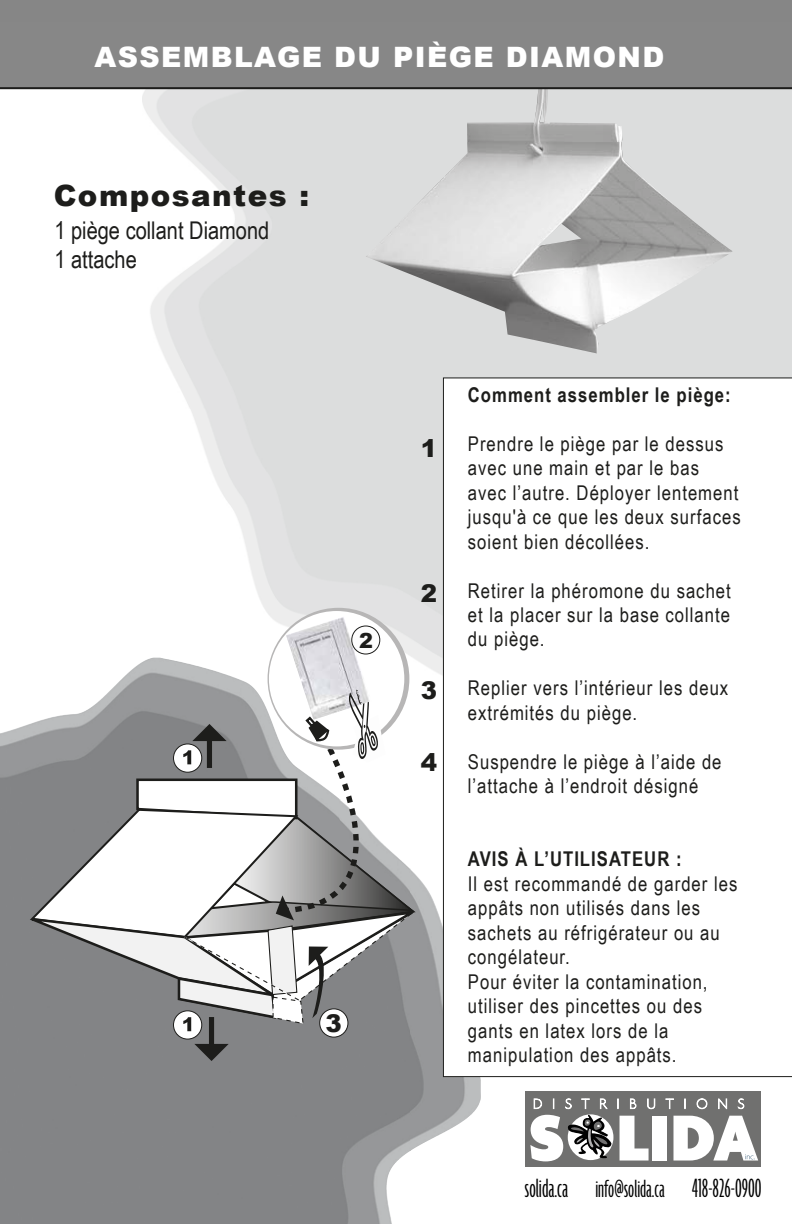
<style>
.page{position:relative;width:792px;height:1224px;background:#fff}
.page>*{position:absolute;margin:0;border:0;box-sizing:border-box;transform-origin:0 0}
.t1{font:900 29.4px "Arial";letter-spacing:.05em;color:#1d1d1b}
.t2{font:300 ultra-condensed 28.6px "Agenda";color:#010101}
.t3{font:900 28.2px "Arial";letter-spacing:.05em;color:#fff}
.t4{font:24.4px/29.4px "Arial Narrow";color:#1d1d1b}
.t5{font:900 24.4px "Arial";color:#1d1d1b}
.t6{font:900 20.8px "Arial";color:#1d1d1b}
.t7{font:20.4px/24.4px "Arial Narrow";letter-spacing:.05em;color:#1d1d1b}
.t8{font:700 20.4px "Arial Narrow";letter-spacing:.05em;color:#1d1d1b}
.s1{font-size:27px}
</style>
<div class="page">
<img style="left:366px;top:89px;width:367px;height:264px">
<img style="left:2px;top:658px;width:150px;height:75px">
<img style="left:340px;top:1061px;width:71px;height:163px">
<img style="left:410px;top:1091px;width:71px;height:60px">
<div style="left:0;top:1157px;width:341px;height:67px;background:#838486"></div>
<div style="left:0;top:21px;width:792px;height:68px;background:#878787"></div>
<svg style="left:443px;top:378px;width:349px;height:699px"></svg>
<img style="left:286px;top:617px;width:85px;height:70px">
<div style="left:352px;top:626px;width:28px;height:28px;background:#fdfdfd;border-radius:50%"></div>
<div style="left:351px;top:626px;width:29px;height:28px;border:1px solid #1d1d1b;border-radius:50%"></div>
<svg style="left:15px;top:687px;width:409px;height:374px"></svg>
<svg style="left:0;top:1223px;width:12px;height:1px"></svg>
<div style="left:0;top:0;width:792px;height:21px;background:#868686"></div>
<svg style="left:760px;top:1091px;width:1px;height:76px"></svg>
<div style="left:525px;top:1091px;width:235px;height:76px;background:#70706f"></div>
<svg style="left:620px;top:1116px;width:29px;height:45px"></svg>
<div style="left:652px;top:1116px;width:15px;height:45px;background:#fff"></div>
<svg style="left:630px;top:1099px;width:6px;height:10px"></svg>
<svg style="left:647px;top:1099px;width:8px;height:10px"></svg>
<svg style="left:666px;top:1099px;width:8px;height:10px"></svg>
<svg style="left:697px;top:1099px;width:10px;height:10px"></svg>
<svg style="left:718px;top:1099px;width:9px;height:10px"></svg>
<svg style="left:738px;top:1099px;width:6px;height:10px"></svg>
<svg style="left:530px;top:1099px;width:82px;height:62px"></svg>
<svg style="left:673px;top:1116px;width:85px;height:45px"></svg>
<h3 class="t3" style="left:95px;top:36px;width:571px">ASSEMBLAGE DU PIÈGE DIAMOND</h3>
<h1 class="t1" style="left:54px;top:174px;width:257px">Composantes :</h1>
<p class="t4" style="left:54px;top:215px;width:217px">1 piège collant Diamond<br>1 attache</p>
<p class="t6" style="left:359px;top:626px;width:15px">2</p>
<p class="t5" style="left:326px;top:1005px;width:18px">3</p>
<p class="t5" style="left:421px;top:431px;width:18px">1</p>
<p class="t5" style="left:421px;top:576px;width:18px">2</p>
<p class="t5" style="left:421px;top:673px;width:18px">3</p>
<p class="t5" style="left:421px;top:745px;width:18px">4</p>
<p class="t8" style="left:468px;top:379px;width:264px">Comment assembler le piège:</p>
<p class="t7" style="left:468px;top:431px;width:274px">Prendre le piège par le dessus avec une main et par le bas avec l’autre. Déployer lentement jusqu'à ce que les deux surfaces soient bien décollées.</p>
<p class="t7" style="left:468px;top:577px;width:264px;text-align:justify">Retirer la phéromone du sachet et la placer sur la base collante du piège.</p>
<p class="t7" style="left:468px;top:675px;width:262px">Replier vers l’intérieur les deux extrémités du piège.</p>
<p class="t7" style="left:468px;top:749px;width:255px">Suspendre le piège à l’aide de l’attache à l’endroit désigné</p>
<p class="t8" style="left:468px;top:844px;width:215px">AVIS À L’UTILISATEUR :</p>
<p class="t7" style="left:468px;top:871px;width:271px">Il est recommandé de garder les appâts non utilisés dans les sachets au réfrigérateur ou au congélateur.<br>Pour éviter la contamination, utiliser des pincettes ou des gants en latex lors de la manipulation des appâts.</p>
<h2 class="t2" style="left:525px;top:1172px;width:238px">solida.ca <span class="s1">info@solida.ca</span> 418-826-0900</h2>
</div>
